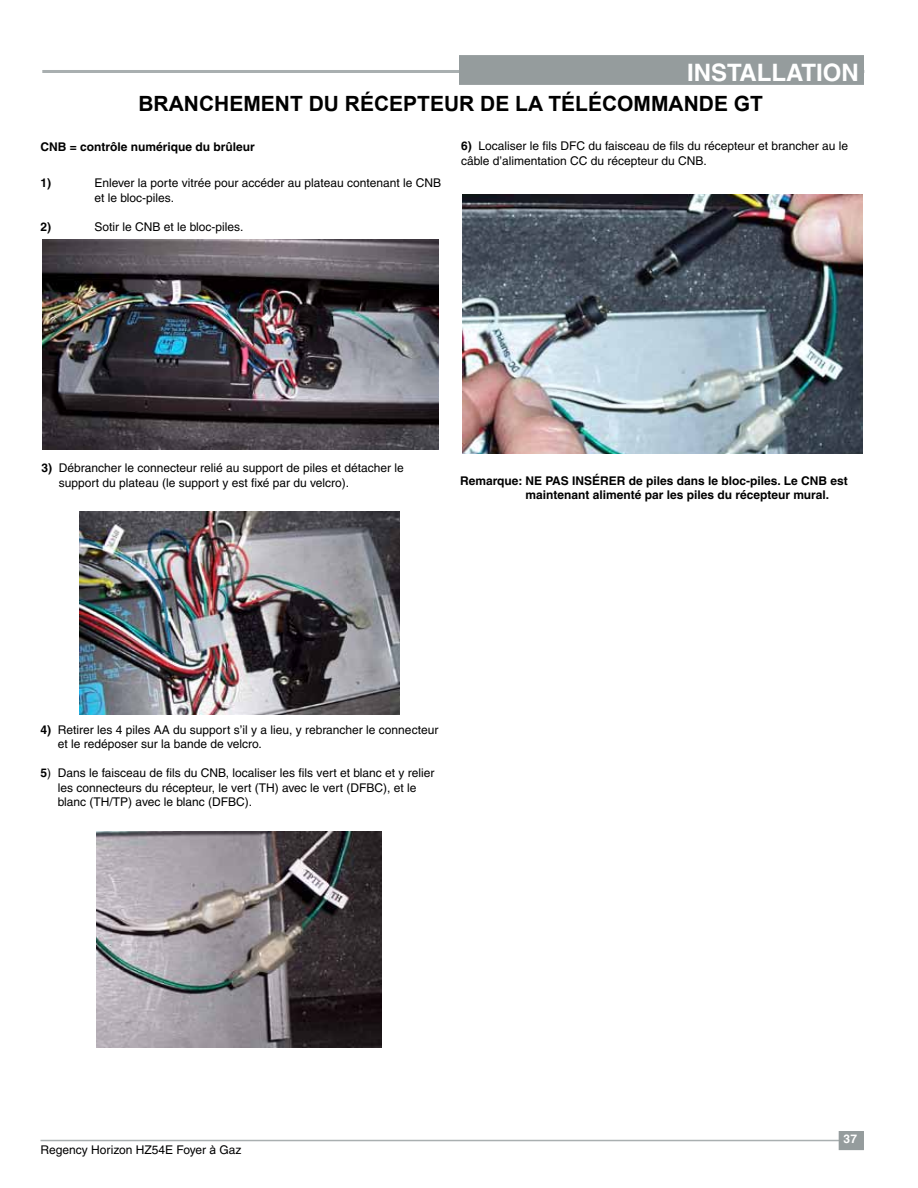
<style>
.page{position:relative;width:918px;height:1188px;background:#fff}
.page>*{position:absolute;margin:0;border:0;box-sizing:border-box;transform-origin:0 0}
.t1{font:700 24px "Helvetica";color:#fff}
.t2{font:700 21px "Arial";color:#000}
.t3{font:12px/14.4px "Helvetica";color:#000}
.t4{font:700 12px/14.4px "Helvetica";color:#000}
.t5{font:700 12px "Helvetica";color:#fff}
.s1{font-weight:700}
.s2{font-family:"Arial"}
</style>
<div class="page">
<hr style="left:42px;top:70px;width:822px;height:3px;background:#a9afb0">
<hr style="left:40px;top:1140px;width:824px;height:1px;background:#a9afb0">
<div style="left:459px;top:55px;width:405px;height:30px;background:#959c9d"></div>
<div style="left:839px;top:1131px;width:25px;height:19px;background:#959c9d"></div>
<img style="left:42px;top:240px;width:397px;height:209px">
<img style="left:79px;top:512px;width:320px;height:203px">
<img style="left:97px;top:832px;width:285px;height:216px">
<img style="left:462px;top:194px;width:401px;height:260px">
<h1 class="t1" style="left:687px;top:58px;width:173px">installation</h1>
<h2 class="t2" style="left:138px;top:90px;width:31px">BRANC</h2>
<h2 class="t2" style="left:214px;top:90px;width:62px">HEMENT</h2>
<h2 class="t2" style="left:309px;top:90px;width:81px">DU RÉCEPTEUR</h2>
<h2 class="t2" style="left:480px;top:90px;width:204px">DE LA TÉLÉCOMMANDE</h2>
<h2 class="t2" style="left:734px;top:90px;width:30px">GT</h2>
<p class="t4" style="left:40px;top:140px;width:216px">CNB = contrôle numérique du brûleur</p>
<p class="t4" style="left:40px;top:176px;width:12px">1)</p>
<p class="t3" style="left:94px;top:176px;width:348px">Enlever la porte vitrée pour accéder au plateau contenant le CNB et le bloc-piles.</p>
<p class="t4" style="left:40px;top:219px;width:12px">2)</p>
<p class="t3" style="left:94px;top:219px;width:150px">Sotir le CNB et le bloc-piles.</p>
<p class="t3" style="left:461px;top:139px;width:389px"><span class="s1">6)</span> Localiser le fils DFC du faisceau de fils du récepteur et brancher au le câble d’alimentation CC du récepteur du CNB.</p>
<p class="t3" style="left:59px;top:461px;width:347px;text-indent:-17px"><span class="s1">3)</span> Débrancher le connecteur relié au support de piles et détacher le support du plateau (le support y est fixé par du velcro).</p>
<p class="t4" style="left:525px;top:473px;width:324px;text-indent:-65px">Remarque: N E PAS INSÉRER de piles dans le bloc-piles. Le CNB est maintenant alimenté par les piles du récepteur mural.</p>
<p class="t3" style="left:58px;top:723px;width:382px;text-indent:-17px"><span class="s1">4)</span> Retirer les 4 piles AA du support s’il y a lieu, y rebrancher le connecteur et le redéposer sur la bande de velcro.</p>
<p class="t3" style="left:58px;top:766px;width:378px;text-indent:-17px"><span class="s1">5</span>) Dans le faisceau de fils du CNB, localiser les fils vert et blanc et y relier les connecteurs du récepteur, le vert (TH) avec le vert (DFBC), et le blanc (TH/TP) avec le blanc (DFBC).</p>
<p class="t3" style="left:40px;top:1143px;width:203px">Regency Horizon HZ54E Foyer <span class="s2">à</span> Gaz</p>
<p class="t5" style="left:844px;top:1132px;width:15px">37</p>
</div>
